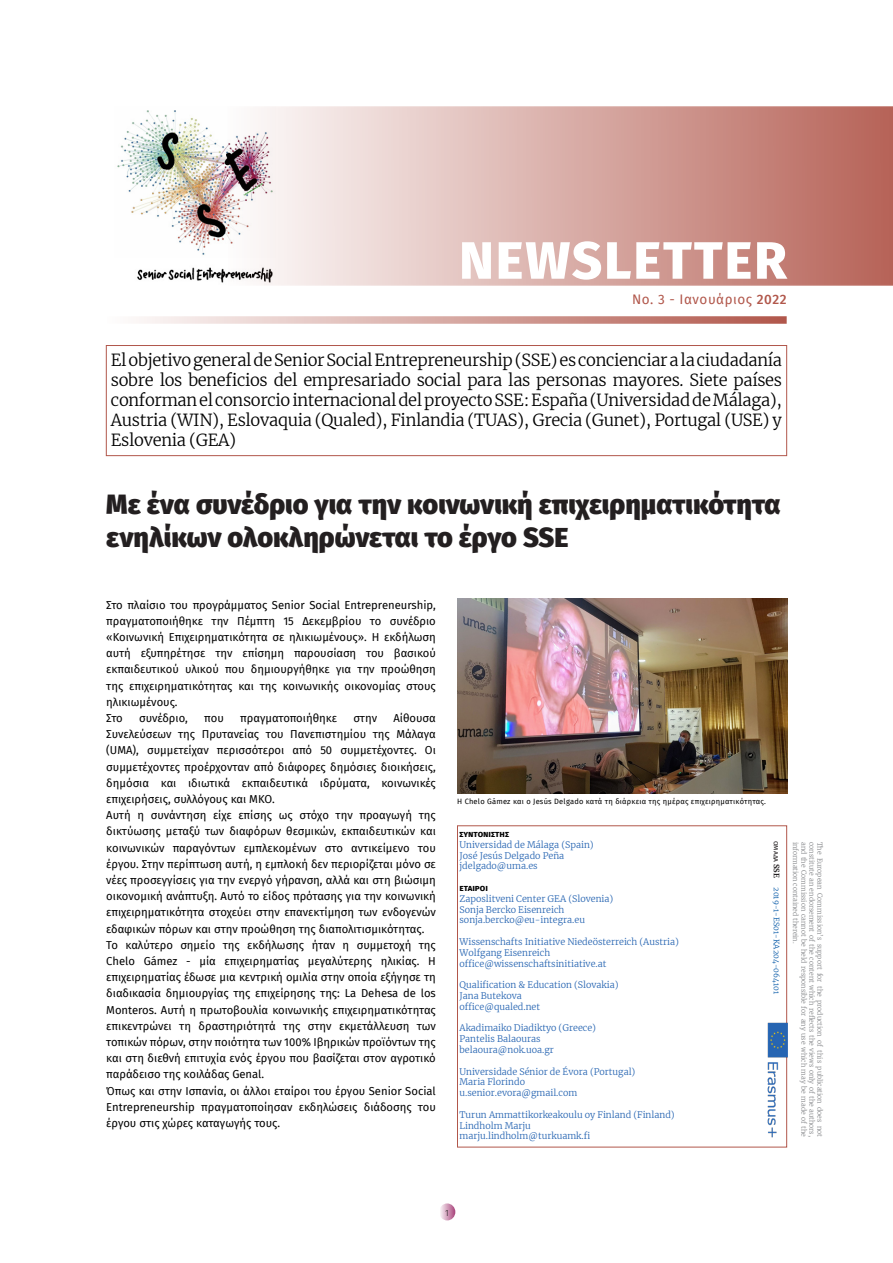
<style>
.page{position:relative;width:893px;height:1263px;background:#fff}
.page>*{position:absolute;margin:0;border:0;box-sizing:border-box;transform-origin:0 0}
.t1{font:800 52.5px "Fira Sans";letter-spacing:.04em;color:#fff}
.t2{font:900 27px/32.4px "Fira Sans";color:#231f20}
.t3{font:300 16.5px/19.8px "Merriweather";letter-spacing:-.02em;color:#000;text-align:justify}
.t4{font:13.5px "Fira Sans";letter-spacing:.04em;color:#b1574b}
.t5{font:11.25px/16.2px "Fira Sans";color:#000;text-align:justify}
.t6{font:300 9px "Merriweather";color:#2765b2}
.t7{font:700 9px "Fira Sans";color:#000}
.t8{font:300 9px "Fira Sans";color:#231f20}
.t9{font:7.5px "Fira Sans";letter-spacing:.03em;color:#000}
.t10{font:300 7.5px "Merriweather";color:#0055a5}
.t11{font:300 6.75px "Merriweather";color:#808285}
.s1{font-weight:500}
.s2{font-family:"Fira Sans";font-weight:400;color:#231f20}
.s3{font-weight:700;color:#231f20}
</style>
<div class="page">
<div style="left:457px;top:825px;width:330px;height:322px;border:1px solid #b1574b"></div>
<img style="left:117px;top:110px;width:110px;height:173px">
<svg style="left:227px;top:106px;width:666px;height:180px;background:#d8ada8"></svg>
<svg style="left:141px;top:316px;width:646px;height:8px;background:#d7aba5"></svg>
<div style="left:106px;top:345px;width:681px;height:111px;border:1px solid #b1574b"></div>
<img style="left:767px;top:1016px;width:21px;height:127px">
<svg style="left:439px;top:1203px;width:16px;height:17px"></svg>
<img style="left:457px;top:598px;width:330px;height:195px">
<p class="t1" style="left:459px;top:215px;width:329px">NEWSLETTER</p>
<p class="t4" style="left:632px;top:289px;width:156px">No. 3 - Ιανουάριος <span class="s1">2022</span></p>
<p class="t3" style="left:111px;top:350px;width:673px">El objetivo general de Senior Social Entrepreneurship (SSE) es concienciar a la ciudadanía sobre los beneficios del empresariado social para las personas mayores. Siete países conforman el consorcio internacional del proyecto SSE: España (Universidad de Málaga), Austria (WIN), Eslovaquia (Qualed), Finlandia (TUAS), Grecia (Gunet), Portugal (USE) y Eslovenia (GEA)</p>
<p class="t2" style="left:106px;top:486px;width:676px">Με ένα συνέδριο για την κοινωνική επιχειρηματικότητα ενηλίκων ολοκληρώνεται το έργο SSE</p>
<p class="t5" style="left:106px;top:596px;width:331px">Στο πλαίσιο του προγράμματος Senior Social Entrepreneurship, πραγματοποιήθηκε την Πέμπτη 15 Δεκεμβρίου το συνέδριο «Κοινωνική Επιχειρηματικότητα σε ηλικιωμένους». Η εκδήλωση αυτή εξυπηρέτησε την επίσημη παρουσίαση του βασικού εκπαιδευτικού υλικού που δημιουργήθηκε για την προώθηση της επιχειρηματικότητας και της κοινωνικής οικονομίας στους ηλικιωμένους.</p>
<p class="t5" style="left:106px;top:710px;width:18px">Στο</p>
<p class="t5" style="left:139px;top:710px;width:50px">συνέδριο,</p>
<p class="t5" style="left:204px;top:710px;width:21px">που</p>
<p class="t5" style="left:240px;top:710px;width:98px">πραγματοποιήθηκε</p>
<p class="t5" style="left:353px;top:710px;width:25px">στην</p>
<p class="t5" style="left:106px;top:710px;width:331px;text-indent:287px">Αίθουσα Συνελεύσεων της Πρυτανείας του Πανεπιστημίου της Μάλαγα (UMA), συμμετείχαν περισσότεροι από 50 συμμετέχοντες. Οι συμμετέχοντες προέρχονταν από διάφορες δημόσιες διοικήσεις, δημόσια και ιδιωτικά εκπαιδευτικά ιδρύματα, κοινωνικές επιχειρήσεις, συλλόγους και ΜΚΟ.</p>
<p class="t5" style="left:106px;top:807px;width:331px">Αυτή η συνάντηση είχε επίσης ως στόχο την προαγωγή της δικτύωσης μεταξύ των διαφόρων θεσμικών, εκπαιδευτικών και κοινωνικών παραγόντων εμπλεκομένων στο αντικείμενο του έργου. Στην περίπτωση αυτή, η εμπλοκή δεν περιορίζεται μόνο σε νέες προσεγγίσεις για την ενεργό γήρανση, αλλά και στη βιώσιμη οικονομική ανάπτυξη. Αυτό το είδος πρότασης για την κοινωνική επιχειρηματικότητα στοχεύει στην επανεκτίμηση των ενδογενών εδαφικών πόρων και στην προώθηση της διαπολιτισμικότητας.</p>
<p class="t5" style="left:106px;top:936px;width:331px">Το καλύτερο σημείο της εκδήλωσης ήταν η συμμετοχή της Chelo Gámez - μία επιχειρηματίας μεγαλύτερης ηλικίας. Η επιχειρηματίας έδωσε μια κεντρική ομιλία στην οποία εξήγησε τη διαδικασία δημιουργίας της επιχείρησης της: La Dehesa de los Monteros. Αυτή η πρωτοβουλία κοινωνικής επιχειρηματικότητας επικεντρώνει τη δραστηριότητά της στην εκμετάλλευση των τοπικών πόρων, στην ποιότητα των 100% Ιβηρικών προϊόντων της και στη διεθνή επιτυχία ενός έργου που βασίζεται στον αγροτικό παράδεισο της κοιλάδας Genal.</p>
<p class="t5" style="left:106px;top:1082px;width:331px">Όπως και στην Ισπανία, οι άλλοι εταίροι του έργου Senior Social Entrepreneurship πραγματοποίησαν εκδηλώσεις διάδοσης του έργου στις χώρες καταγωγής τους.</p>
<p class="t9" style="left:457px;top:795px;width:310px">Η Chelo Gámez και ο Jesús Delgado κατά τη διάρκεια της ημέρας επιχειρηματικότητας.</p>
<p class="t7" style="left:459px;top:826px;width:51px">συντονιστής</p>
<p class="t6" style="left:459px;top:838px;width:136px">Universidad de Málaga (Spain)</p>
<p class="t6" style="left:459px;top:849px;width:106px">José Jesús Delgado Peña</p>
<p class="t6" style="left:459px;top:860px;width:80px">jdelgado@uma.es</p>
<p class="t7" style="left:459px;top:880px;width:30px">εταίροι</p>
<p class="t6" style="left:459px;top:892px;width:155px">Zaposlitveni Center GEA (Slovenia)</p>
<p class="t6" style="left:459px;top:903px;width:106px">Sonja Bercko Eisenreich</p>
<p class="t6" style="left:459px;top:914px;width:127px">sonja.bercko@eu-integra.eu</p>
<p class="t6" style="left:459px;top:935px;width:221px">Wissenschafts Initiative Niedeösterreich (Austria)</p>
<p class="t6" style="left:459px;top:946px;width:92px">Wolfgang Eisenreich</p>
<p class="t6" style="left:459px;top:957px;width:148px">office@wissenschaftsinitiative.at</p>
<p class="t6" style="left:459px;top:979px;width:161px">Qualification &amp; Education (Slovakia)</p>
<p class="t6" style="left:459px;top:989px;width:64px">Jana Butekova</p>
<p class="t6" style="left:459px;top:1000px;width:82px">office@qualed.net</p>
<p class="t6" style="left:459px;top:1022px;width:138px">Akadimaiko Diadiktyo (Greece)</p>
<p class="t6" style="left:459px;top:1033px;width:83px">Pantelis Balaouras</p>
<p class="t6" style="left:459px;top:1043px;width:96px">belaoura@nok.uoa.gr</p>
<p class="t6" style="left:459px;top:1065px;width:177px">Universidade Sénior de Évora (Portugal)</p>
<p class="t6" style="left:459px;top:1076px;width:67px">Maria Florindo</p>
<p class="t6" style="left:459px;top:1087px;width:119px">u.senior.evora@gmail.com</p>
<p class="t6" style="left:459px;top:1108px;width:217px">Turun Ammattikorkeakoulu oy Finland (Finland)</p>
<p class="t6" style="left:459px;top:1119px;width:73px">Lindholm Marju</p>
<p class="t6" style="left:459px;top:1130px;width:132px">marju.lindholm@turkuamk.fi</p>
<p class="t10" style="left:782px;top:841px;width:154px;rotate:90deg"><span class="s2">ομάδα</span> <span class="s3">SSE</span> 2019-1-ES01-KA204-064101</p>
<p class="t11" style="left:800px;top:842px;width:103px;rotate:90deg">information contained therein.</p>
<p class="t11" style="left:808px;top:842px;width:297px;rotate:90deg">and the Commission cannot be held responsible for any use which may be made of the</p>
<p class="t11" style="left:817px;top:842px;width:297px;rotate:90deg">constitute an endorsement of the content which reflects the views only of the authors,</p>
<p class="t11" style="left:825px;top:842px;width:297px;rotate:90deg">The European Commission’s support for the production of this publication does not</p>
<p class="t8" style="left:445px;top:1206px;width:5px">1</p>
</div>
